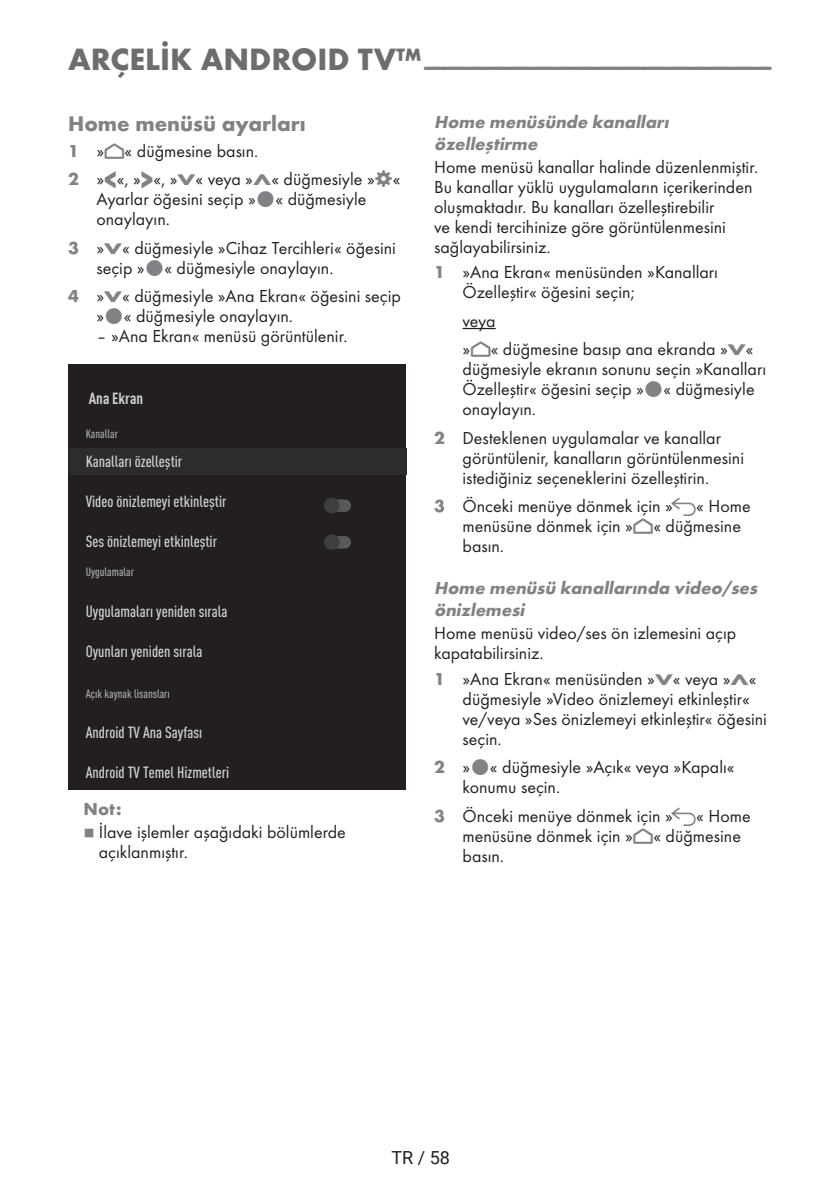
<style>
.page{position:relative;width:840px;height:1191px;background:#fff}
.page>*{position:absolute;margin:0;border:0;box-sizing:border-box;transform-origin:0 0}
.t1{font:700 24px "Futura TOT";color:#808285}
.t2{font:700 22px "Futura TOT";color:#808285}
.t3{font:18px/20px "Futura TOT Boo";color:#231f20}
.t4{font:italic 700 18px/22px "Futura TOT";color:#808285}
.t5{font:18px "Roboto";color:#231f20}
.t6{font:700 18px "Futura TOT";color:#808285}
.t7{font:500 condensed 16px "DIN Pro";color:#d1d2d4}
.t8{font:700 condensed 16px "DIN Pro";color:#d1d2d4}
.t9{font:500 condensed 12px "DIN Pro";color:#a8a9ad}
.t10{font:8px "Grund Son Se";color:#808285}
.s1{font-size:32px;color:#6c6d70}
.s2{font-family:"Futura TOT";font-weight:700;color:#808285}
.s3{font-family:"Arcelik TS9 Android";font-size:24px;color:#808285}
.s4{font-family:"Futura TOT";font-weight:700;font-size:27.2px;color:#808285}
.s5{font-family:"Futura TOT";font-weight:700;font-size:16px;color:#808285}
.s6{font-family:"Arcelik TS9 Android";font-size:20px;color:#808285}
</style>
<div class="page">
<div style="left:68px;top:364px;width:337px;height:425px;background:#231f20"></div>
<div style="left:69px;top:448px;width:337px;height:26px;background:#2e2b2c"></div>
<div style="left:324px;top:536px;width:27px;height:12px;background:#57585a;border-radius:6px"></div>
<div style="left:324px;top:534px;width:15px;height:16px;background:#3e3e3f;border-radius:50%"></div>
<div style="left:324px;top:499px;width:27px;height:13px;background:#57585a;border-radius:6px"></div>
<div style="left:324px;top:498px;width:15px;height:15px;background:#3e3e3f;border-radius:50%"></div>
<hr style="left:462px;top:328px;width:33px;height:1px;background:#231f20">
<h1 class="t1" style="left:68px;top:51px;width:704px"><span class="s1">ARÇELİK ANDROID TV™</span>------------------------------------------------------------------------</h1>
<p class="t2" style="left:68px;top:110px;width:239px">Home menüsü ayarları</p>
<p class="t3" style="left:68px;top:136px;width:334px;line-height:28.6px"><span class="s2">1</span> »<span class="s3">p</span>« düğmesine basın.<br><span class="s2">2</span> »<span class="s4">&lt;</span>«, »<span class="s4">&gt;</span>«, »<span class="s5">V</span>« veya »<span class="s5">Λ</span>« düğmesiyle » «</p>
<p class="t3" style="left:96px;top:189px;width:271px">Ayarlar öğesini seçip » « düğmesiyle onaylayın.</p>
<p class="t3" style="left:96px;top:237px;width:301px;text-indent:-28px"><span class="s2">3</span> »<span class="s5">V</span>« düğmesiyle »Cihaz Tercihleri« öğesini seçip » « düğmesiyle onaylayın.</p>
<p class="t3" style="left:96px;top:286px;width:306px;text-indent:-28px"><span class="s2">4</span> »<span class="s5">V</span>« düğmesiyle »Ana Ekran« öğesini seçip » « düğmesiyle onaylayın.</p>
<p class="t3" style="left:96px;top:326px;width:252px">– »Ana Ekran« menüsü görüntülenir.</p>
<p class="t4" style="left:434px;top:110px;width:239px">Home menüsünde kanalları özelleştirme</p>
<p class="t3" style="left:434px;top:156px;width:325px">Home menüsü kanallar halinde düzenlenmiştir.<br>Bu kanallar yüklü uygulamaların içerikerinden oluşmaktadır. Bu kanalları özelleştirebilir<br>ve kendi tercihinize göre görüntülenmesini sağlayabilirsiniz.</p>
<p class="t3" style="left:462px;top:262px;width:257px;text-indent:-28px"><span class="s2">1</span> »Ana Ekran« menüsünden »Kanalları<br>Özelleştir« öğesini seçin;</p>
<p class="t3" style="left:462px;top:306px;width:292px;line-height:28.6px">veya<br>»<span class="s3">p</span>« düğmesine basıp ana ekranda »<span class="s5">V</span>«</p>
<p class="t3" style="left:462px;top:359px;width:305px">düğmesiyle ekranın sonunu seçin »Kanalları<br>Özelleştir« öğesini seçip » « düğmesiyle onaylayın.</p>
<p class="t3" style="left:462px;top:428px;width:283px;text-indent:-28px"><span class="s2">2</span> Desteklenen uygulamalar ve kanallar görüntülenir, kanalların görüntülenmesini istediğiniz seçeneklerini özelleştirin.</p>
<p class="t3" style="left:462px;top:496px;width:289px;text-indent:-28px"><span class="s2">3</span> Önceki menüye dönmek için » <span class="s6">r</span>« Home menüsüne dönmek için »<span class="s3">p</span>« düğmesine basın.</p>
<p class="t4" style="left:434px;top:577px;width:328px">Home menüsü kanallarında video/ses önizlemesi</p>
<p class="t3" style="left:434px;top:623px;width:303px">Home menüsü video/ses ön izlemesini açıp kapatabilirsiniz.</p>
<p class="t3" style="left:462px;top:668px;width:306px;text-indent:-28px"><span class="s2">1</span> »Ana Ekran« menüsünden »<span class="s5">V</span>« veya »<span class="s5">Λ</span>« düğmesiyle »Video önizlemeyi etkinleştir« ve/veya »Ses önizlemeyi etkinleştir« öğesini seçin.</p>
<p class="t3" style="left:462px;top:757px;width:273px;text-indent:-28px"><span class="s2">2</span> » « düğmesiyle »Açık« veya »Kapalı« konumu seçin.</p>
<p class="t3" style="left:462px;top:805px;width:289px;text-indent:-28px"><span class="s2">3</span> Önceki menüye dönmek için » <span class="s6">r</span>« Home menüsüne dönmek için »<span class="s3">p</span>« düğmesine basın.</p>
<p class="t8" style="left:89px;top:386px;width:56px">Ana Ekran</p>
<p class="t9" style="left:86px;top:424px;width:34px">Kanallar</p>
<p class="t7" style="left:86px;top:449px;width:98px">Kanalları özelleştir</p>
<p class="t7" style="left:86px;top:489px;width:142px">Video önizlemeyi etkinleştir</p>
<p class="t7" style="left:86px;top:530px;width:133px">Ses önizlemeyi etkinleştir</p>
<p class="t9" style="left:86px;top:563px;width:50px">Uygulamalar</p>
<p class="t7" style="left:86px;top:599px;width:143px">Uygulamaları yeniden sırala</p>
<p class="t7" style="left:86px;top:639px;width:118px">Oyunları yeniden sırala</p>
<p class="t9" style="left:86px;top:684px;width:86px">Açık kaynak lisansları</p>
<p class="t7" style="left:86px;top:720px;width:118px">Android TV Ana Sayfası</p>
<p class="t7" style="left:86px;top:760px;width:145px">Android TV Temel Hizmetleri</p>
<p class="t6" style="left:83px;top:797px;width:40px">Not:</p>
<p class="t10" style="left:83px;top:828px;width:13px">7</p>
<p class="t3" style="left:99px;top:821px;width:248px">İlave işlemler aşağıdaki bölümlerde açıklanmıştır.</p>
<p class="t5" style="left:391px;top:1144px;width:60px">TR / 58</p>
</div>
